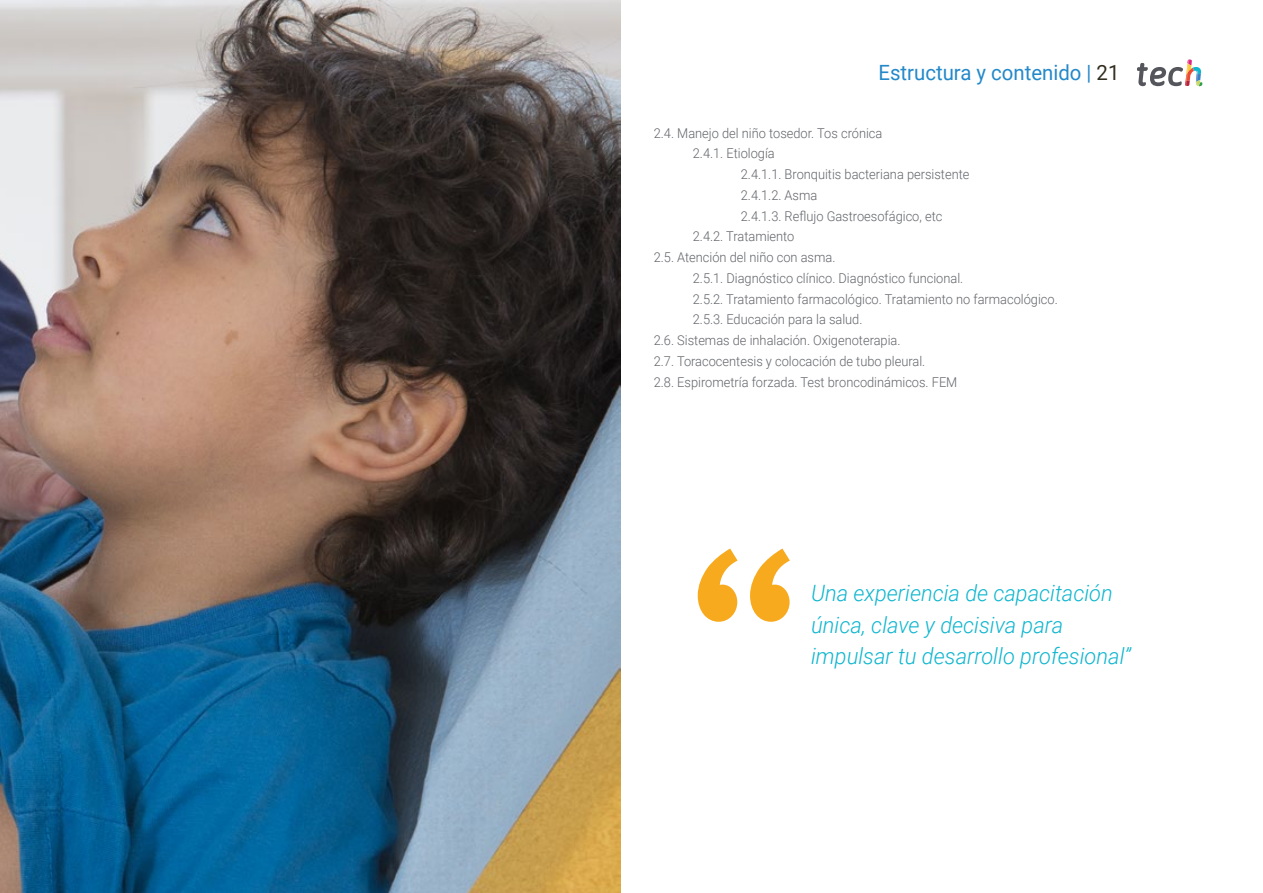
<style>
.page{position:relative;width:1263px;height:893px;background:#fff}
.page>*{position:absolute;margin:0;border:0;box-sizing:border-box;transform-origin:0 0}
.t1{font:italic 300 22.5px/31.5px "Roboto";color:#0fb6cf}
.t2{font:21px "Roboto";color:#2488c9}
.t3{font:300 13.5px/20.7px "Roboto";color:#61646a;scale:.95 1}
.s1{color:#312e20}
</style>
<div class="page">
<img style="left:0;top:0;width:621px;height:893px">
<svg style="left:698px;top:549px;width:92px;height:73px"></svg>
<svg style="left:1137px;top:60px;width:65px;height:27px"></svg>
<h2 class="t2" style="left:878px;top:57px;width:242px">Estructura y contenido | <span class="s1">21</span></h2>
<p class="t3" style="left:693px;top:122px;width:201px;text-indent:-39px">2.4. Manejo del niño tosedor. Tos crónica<br>2.4.1. Etiología</p>
<p class="t3" style="left:741px;top:164px;width:242px">2.4.1.1. Bronquitis bacteriana persistente</p>
<p class="t3" style="left:741px;top:184px;width:82px">2.4.1.2. Asma</p>
<p class="t3" style="left:741px;top:205px;width:214px">2.4.1.3. Reflujo Gastroesofágico, etc</p>
<p class="t3" style="left:693px;top:226px;width:108px">2.4.2. Tratamiento</p>
<p class="t3" style="left:654px;top:247px;width:193px">2.5. Atención del niño con asma.</p>
<p class="t3" style="left:693px;top:267px;width:286px">2.5.1. Diagnóstico clínico. Diagnóstico funcional.</p>
<p class="t3" style="left:693px;top:288px;width:386px">2.5.2. Tratamiento farmacológico. Tratamiento no farmacológico.</p>
<p class="t3" style="left:693px;top:309px;width:180px">2.5.3. Educación para la salud.</p>
<p class="t3" style="left:654px;top:330px;width:261px">2.6. Sistemas de inhalación. Oxigenoterapia.</p>
<p class="t3" style="left:654px;top:350px;width:287px">2.7. Toracocentesis y colocación de tubo pleural.</p>
<p class="t3" style="left:654px;top:371px;width:321px">2.8. Espirometría forzada. Test broncodinámicos. FEM</p>
<h1 class="t1" style="left:811px;top:576px;width:321px">Una experiencia de capacitación única, clave y decisiva para impulsar tu desarrollo profesional”</h1>
</div>
